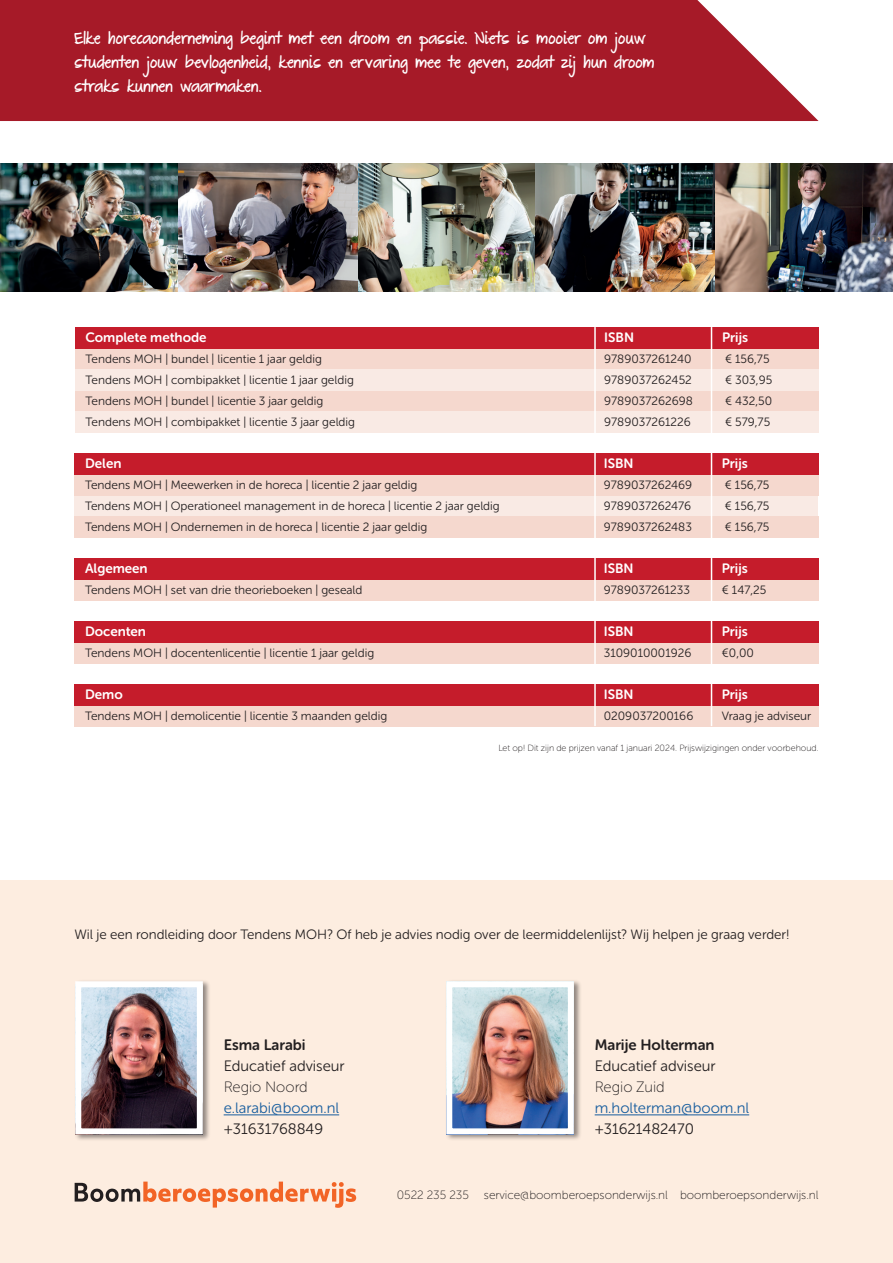
<style>
.page{position:relative;width:893px;height:1263px;background:#fff}
.page>*{position:absolute;margin:0;border:0;box-sizing:border-box;transform-origin:0 0}
.t1{font:700 15px/24px "The Great Escape";color:#fff}
.t2{font:15px "Museo Sans Rounded 300";color:#231f20}
.t3{font:15px "Museo Sans Rounded 300";color:#175d9e}
.t4{font:15px "Museo Sans Rounded 700";color:#231f20}
.t5{font:15px "Museo Sans Rounded 100";color:#231f20}
.t6{font:13.5px "Museo Sans Rounded 300";color:#231f20}
.t7{font:13.5px "Museo Sans Rounded 700";color:#fff}
.t8{font:12px/21px "Museo Sans Rounded 300";color:#231f20}
.t9{font:12px "Museo Sans Rounded 100";color:#231f20}
.t10{font:9px "Museo Sans Rounded 100";color:#231f20}
</style>
<div class="page">
<svg style="left:0;top:0;width:819px;height:121px;fill:#a61a28"></svg>
<img style="left:0;top:163px;width:893px;height:128px">
<div style="left:75px;top:348px;width:744px;height:21px;background:#f5d8ce"></div>
<div style="left:75px;top:390px;width:744px;height:21px;background:#f5d8ce"></div>
<div style="left:75px;top:369px;width:744px;height:21px;background:#f9eae4"></div>
<div style="left:75px;top:411px;width:744px;height:21px;background:#f9eae4"></div>
<div style="left:75px;top:327px;width:744px;height:21px;background:#c51c2b"></div>
<div style="left:74px;top:495px;width:744px;height:21px;background:#f9eae4"></div>
<div style="left:74px;top:474px;width:745px;height:21px;background:#f5d8ce"></div>
<div style="left:74px;top:516px;width:745px;height:21px;background:#f5d8ce"></div>
<div style="left:74px;top:453px;width:745px;height:21px;background:#c51c2b"></div>
<div style="left:74px;top:579px;width:745px;height:21px;background:#f5d8ce"></div>
<div style="left:74px;top:558px;width:745px;height:21px;background:#c51c2b"></div>
<div style="left:74px;top:642px;width:745px;height:21px;background:#f5d8ce"></div>
<div style="left:74px;top:621px;width:745px;height:21px;background:#c51c2b"></div>
<div style="left:74px;top:705px;width:745px;height:21px;background:#f5d8ce"></div>
<div style="left:74px;top:684px;width:745px;height:21px;background:#c51c2b"></div>
<hr style="left:711px;top:327px;width:1px;height:399px;background:#fff">
<hr style="left:594px;top:327px;width:2px;height:399px;background:#fff">
<div style="left:0;top:881px;width:893px;height:382px;background:#fdede0"></div>
<svg style="left:75px;top:1181px;width:281px;height:27px"></svg>
<hr style="left:224px;top:1114px;width:115px;height:1px;background:#175d9e">
<div style="left:74px;top:979px;width:137px;height:162px;background:#231f20;opacity:.5"></div>
<img style="left:82px;top:988px;width:114px;height:139px">
<div style="left:75px;top:981px;width:128px;height:153px;border:6px solid #fff"></div>
<hr style="left:595px;top:1114px;width:154px;height:1px;background:#175d9e">
<div style="left:445px;top:979px;width:137px;height:162px;background:#231f20;opacity:.5"></div>
<img style="left:453px;top:988px;width:114px;height:139px">
<div style="left:446px;top:981px;width:128px;height:153px;border:6px solid #fff"></div>
<p class="t1" style="left:74px;top:26px;width:582px">Elke horecaonderneming begint met een droom en passie. Niets is mooier om jouw studenten jouw bevlogenheid, kennis en ervaring mee te geven, zodat zij hun droom straks kunnen waarmaken.</p>
<p class="t7" style="left:85px;top:330px;width:123px">Complete methode</p>
<p class="t8" style="left:85px;top:348px;width:271px">Tendens MOH | bundel | licentie 1 jaar geldig Tendens MOH | combipakket | licentie 1 jaar geldig Tendens MOH | bundel | licentie 3 jaar geldig Tendens MOH | combipakket | licentie 3 jaar geldig</p>
<p class="t7" style="left:85px;top:456px;width:38px">Delen</p>
<p class="t8" style="left:85px;top:474px;width:416px">Tendens MOH | Meewerken in de horeca | licentie 2 jaar geldig<br>Tendens MOH | Operationeel management in de horeca | licentie 2 jaar geldig<br>Tendens MOH | Ondernemen in de horeca | licentie 2 jaar geldig</p>
<p class="t7" style="left:85px;top:561px;width:64px">Algemeen</p>
<p class="t8" style="left:85px;top:579px;width:279px">Tendens MOH | set van drie theorieboeken | geseald</p>
<p class="t7" style="left:85px;top:624px;width:63px">Docenten</p>
<p class="t8" style="left:85px;top:642px;width:291px">Tendens MOH | docentenlicentie | licentie 1 jaar geldig</p>
<p class="t7" style="left:604px;top:330px;width:31px">ISBN</p>
<p class="t8" style="left:604px;top:348px;width:90px">9789037261240<br>9789037262452<br>9789037262698<br>9789037261226</p>
<p class="t7" style="left:604px;top:456px;width:31px">ISBN</p>
<p class="t8" style="left:604px;top:474px;width:90px;text-align:justify">9789037262469<br>9789037262476<br>9789037262483</p>
<p class="t7" style="left:604px;top:561px;width:31px">ISBN</p>
<p class="t8" style="left:604px;top:579px;width:88px">9789037261233</p>
<p class="t7" style="left:604px;top:624px;width:31px">ISBN</p>
<p class="t8" style="left:604px;top:642px;width:89px">3109010001926</p>
<p class="t7" style="left:722px;top:330px;width:28px">Prijs</p>
<p class="t8" style="left:725px;top:348px;width:49px">€ 156,75 € 303,95 € 432,50 € 579,75</p>
<p class="t7" style="left:722px;top:456px;width:28px">Prijs</p>
<p class="t8" style="left:725px;top:474px;width:46px;text-align:justify">€ 156,75 € 156,75 € 156,75</p>
<p class="t7" style="left:722px;top:561px;width:28px">Prijs</p>
<p class="t8" style="left:722px;top:579px;width:46px">€ 147,25</p>
<p class="t7" style="left:722px;top:624px;width:28px">Prijs</p>
<p class="t8" style="left:722px;top:642px;width:34px">€0,00</p>
<p class="t7" style="left:85px;top:687px;width:39px">Demo</p>
<p class="t8" style="left:85px;top:705px;width:304px">Tendens MOH | demolicentie | licentie 3 maanden geldig</p>
<p class="t7" style="left:604px;top:687px;width:31px">ISBN</p>
<p class="t8" style="left:604px;top:705px;width:91px">0209037200166</p>
<p class="t7" style="left:722px;top:687px;width:28px">Prijs</p>
<p class="t8" style="left:722px;top:705px;width:91px">Vraag je adviseur</p>
<p class="t10" style="left:498px;top:743px;width:322px">Let op! Dit zijn de prijzen vanaf 1 januari 2024. Prijswijzigingen onder voorbehoud.</p>
<p class="t6" style="left:74px;top:927px;width:717px">Wil je een rondleiding door Tendens MOH? Of heb je advies nodig over de leermiddelenlijst? Wij helpen je graag verder!</p>
<p class="t4" style="left:224px;top:1037px;width:84px">Esma Larabi</p>
<p class="t2" style="left:224px;top:1058px;width:122px">Educatief adviseur</p>
<p class="t5" style="left:224px;top:1079px;width:86px">Regio Noord</p>
<p class="t3" style="left:224px;top:1100px;width:117px">e.larabi@boom.nl</p>
<p class="t2" style="left:224px;top:1121px;width:101px">+31631768849</p>
<p class="t4" style="left:595px;top:1037px;width:121px">Marije Holterman</p>
<p class="t2" style="left:595px;top:1058px;width:122px">Educatief adviseur</p>
<p class="t5" style="left:595px;top:1079px;width:72px">Regio Zuid</p>
<p class="t3" style="left:595px;top:1100px;width:156px">m.holterman@boom.nl</p>
<p class="t2" style="left:595px;top:1121px;width:101px">+31621482470</p>
<p class="t9" style="left:397px;top:1189px;width:74px">0522 235 235</p>
<p class="t9" style="left:484px;top:1189px;width:336px">service@boomberoepsonderwijs.nl boomberoepsonderwijs.nl</p>
</div>
